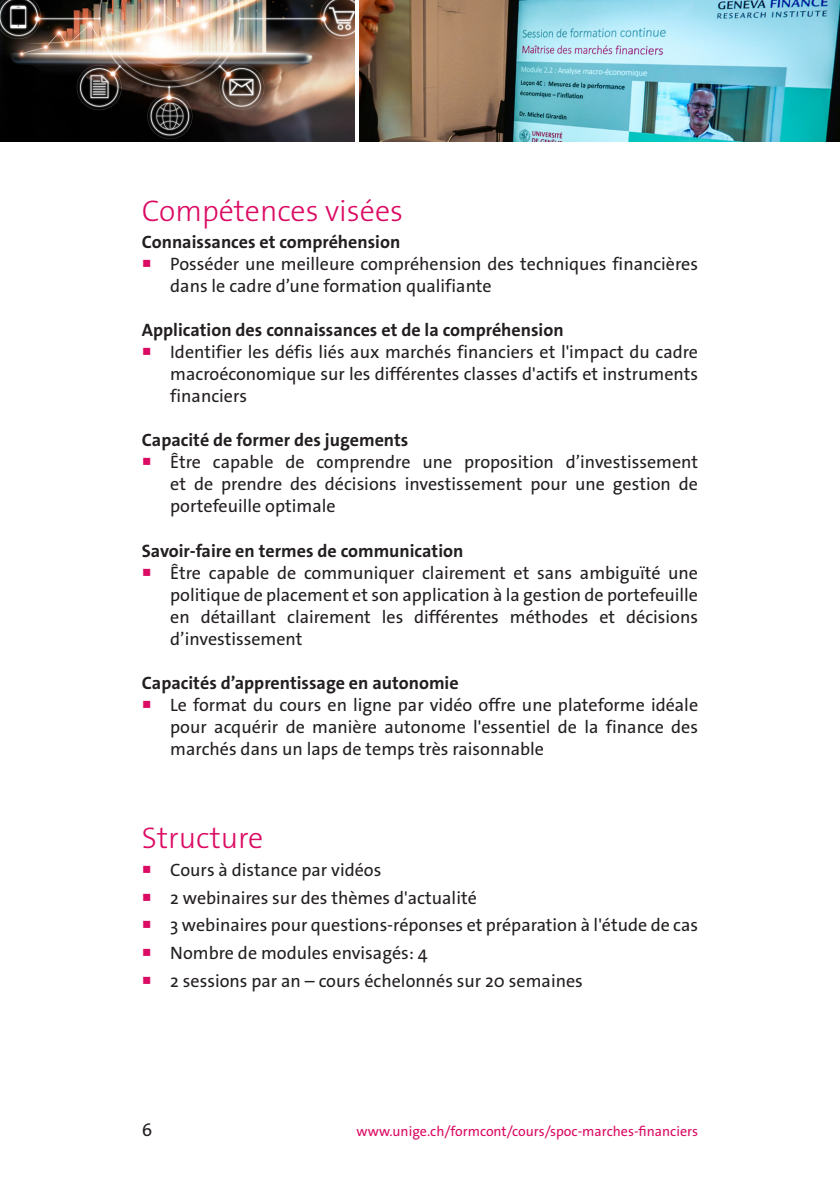
<style>
.page{position:relative;width:840px;height:1191px;background:#fff}
.page>*{position:absolute;margin:0;border:0;box-sizing:border-box;transform-origin:0 0}
.retrait5{font:300 30px "The Sans Os F";color:#db0a62}
.retrait5-2{font:18px/22px "The Sans Os F";color:#231f20;text-align:justify}
.retrait5-3{font:700 18px "The Sans Os F";color:#231f20}
.t1{font:14px "The Sans Os F";color:#db0a62}
.s1{color:#db0a62}
</style>
<div class="page">
<img style="left:359px;top:0;width:480px;height:142px">
<img style="left:0;top:0;width:354px;height:142px">
<p class="retrait5" style="left:142px;top:191px;width:262px">Compétences visées</p>
<p class="retrait5-3" style="left:142px;top:231px;width:260px">Connaissances et compréhension</p>
<p class="retrait5-2" style="left:170px;top:253px;width:529px;text-indent:-28px"><span class="s1">○</span> Posséder une meilleure compréhension des techniques financières dans le cadre d’une formation qualifiante</p>
<p class="retrait5-3" style="left:142px;top:319px;width:423px">Application des connaissances et de la compréhension</p>
<p class="retrait5-2" style="left:170px;top:341px;width:529px;text-indent:-28px"><span class="s1">○</span> Identifier les défis liés aux marchés financiers et l'impact du cadre macroéconomique sur les différentes classes d'actifs et instruments financiers</p>
<p class="retrait5-3" style="left:142px;top:429px;width:268px">Capacité de former des jugements</p>
<p class="retrait5-2" style="left:170px;top:451px;width:529px;text-indent:-28px"><span class="s1">○</span> Être capable de comprendre une proposition d’investissement et de prendre des décisions investissement pour une gestion de portefeuille optimale</p>
<p class="retrait5-3" style="left:142px;top:539px;width:323px">Savoir-faire en termes de communication</p>
<p class="retrait5-2" style="left:170px;top:561px;width:529px;text-indent:-28px"><span class="s1">○</span> Être capable de communiquer clairement et sans ambiguïté une politique de placement et son application à la gestion de portefeuille en détaillant clairement les différentes méthodes et décisions d’investissement</p>
<p class="retrait5-3" style="left:142px;top:671px;width:318px">Capacités d’apprentissage en autonomie</p>
<p class="retrait5-2" style="left:170px;top:693px;width:529px;text-indent:-28px"><span class="s1">○</span> Le format du cours en ligne par vidéo offre une plateforme idéale pour acquérir de manière autonome l'essentiel de la finance des marchés dans un laps de temps très raisonnable</p>
<p class="retrait5" style="left:142px;top:819px;width:123px">Structure</p>
<p class="retrait5-2" style="left:142px;top:859px;width:241px"><span class="s1">○</span> Cours à distance par vidéos</p>
<p class="retrait5-2" style="left:142px;top:886px;width:336px"><span class="s1">○</span> 2 webinaires sur des thèmes d'actualité</p>
<p class="retrait5-2" style="left:142px;top:914px;width:557px"><span class="s1">○</span> 3 webinaires pour questions-réponses et préparation à l'étude de cas</p>
<p class="retrait5-2" style="left:142px;top:942px;width:287px"><span class="s1">○</span> Nombre de modules envisagés: 4</p>
<p class="retrait5-2" style="left:142px;top:969px;width:442px"><span class="s1">○</span> 2 sessions par an – cours échelonnés sur 20 semaines</p>
<p class="retrait5-2" style="left:142px;top:1119px;width:12px">6</p>
<p class="t1" style="left:356px;top:1122px;width:343px">www.unige.ch/formcont/cours/spoc-marches-financiers</p>
</div>
